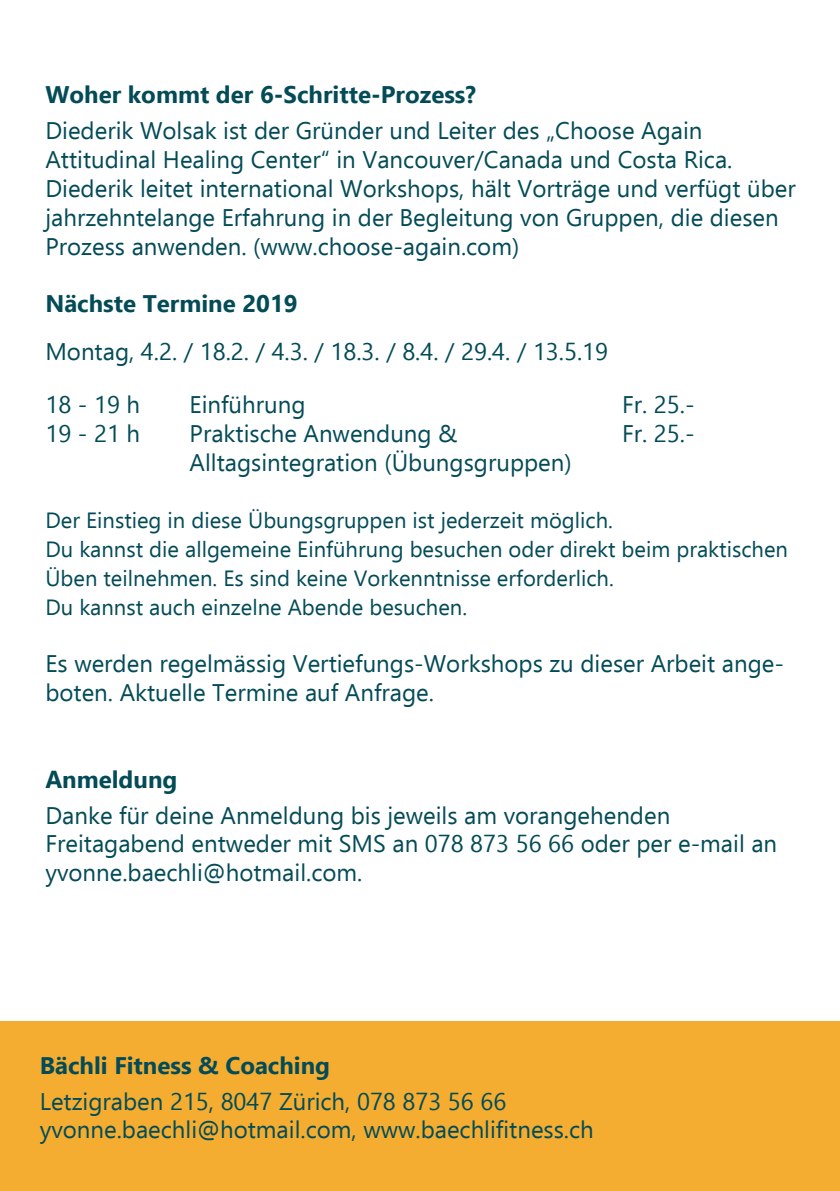
<style>
.page{position:relative;width:840px;height:1191px;background:#fff}
.page>*{position:absolute;margin:0;border:0;box-sizing:border-box;transform-origin:0 0}
.t1{font:24px/28.8px "Ebrima";color:#034b57}
.t2{font:700 24px "Ebrima";color:#034b57}
.t3{font:22px/28.8px "Ebrima";color:#034b57}
</style>
<div class="page">
<div style="left:0;top:1021px;width:839px;height:170px;background:#f4ad31"></div>
<p class="t2" style="left:45px;top:77px;width:432px">Woher kommt der 6-Schritte-Prozess?</p>
<p class="t1" style="left:45px;top:116px;width:751px">Diederik Wolsak ist der Gründer und Leiter des „Choose Again Attitudinal Healing Center“ in Vancouver/Canada und Costa Rica.<br>Diederik leitet international Workshops, hält Vorträge und verfügt über jahrzehntelange Erfahrung in der Begleitung von Gruppen, die diesen Prozess anwenden. (www.choose-again.com)</p>
<p class="t2" style="left:45px;top:286px;width:254px">Nächste Termine 2019</p>
<p class="t1" style="left:45px;top:337px;width:564px">Montag, 4.2. / 18.2. / 4.3. / 18.3. / 8.4. / 29.4. / 13.5.19</p>
<p class="t1" style="left:45px;top:390px;width:96px">18 - 19 h</p>
<p class="t1" style="left:189px;top:390px;width:117px">Einführung</p>
<p class="t1" style="left:621px;top:390px;width:74px">Fr. 25.-</p>
<p class="t1" style="left:45px;top:418px;width:96px">19 - 21 h</p>
<p class="t1" style="left:189px;top:418px;width:269px">Praktische Anwendung &amp;</p>
<p class="t1" style="left:621px;top:418px;width:74px">Fr. 25.-</p>
<p class="t1" style="left:189px;top:447px;width:383px">Alltagsintegration (Übungsgruppen)</p>
<p class="t3" style="left:45px;top:505px;width:743px">Der Einstieg in diese Übungsgruppen ist jederzeit möglich.<br>Du kannst die allgemeine Einführung besuchen oder direkt beim praktischen<br>Üben teilnehmen. Es sind keine Vorkenntnisse erforderlich.</p>
<p class="t3" style="left:45px;top:592px;width:423px">Du kannst auch einzelne Abende besuchen.</p>
<p class="t1" style="left:45px;top:649px;width:739px">Es werden regelmässig Vertiefungs-Workshops zu dieser Arbeit ange&shy;boten. Aktuelle Termine auf Anfrage.</p>
<p class="t2" style="left:45px;top:761px;width:133px">Anmeldung</p>
<p class="t1" style="left:45px;top:800px;width:626px">Danke für deine Anmeldung bis jeweils am vorangehenden</p>
<p class="t1" style="left:45px;top:829px;width:733px">Freitagabend entweder mit SMS an 078 873 56 66 oder per e-mail an yvonne.baechli@hotmail.com.</p>
<p class="t2" style="left:40px;top:1047px;width:292px">Bächli Fitness &amp; Coaching</p>
<p class="t1" style="left:40px;top:1086px;width:468px">Letzigraben 215, 8047 Zürich, 078 873 56 66</p>
<p class="t1" style="left:40px;top:1115px;width:555px">yvonne.baechli@hotmail.com, www.baechlifitness.ch</p>
</div>
